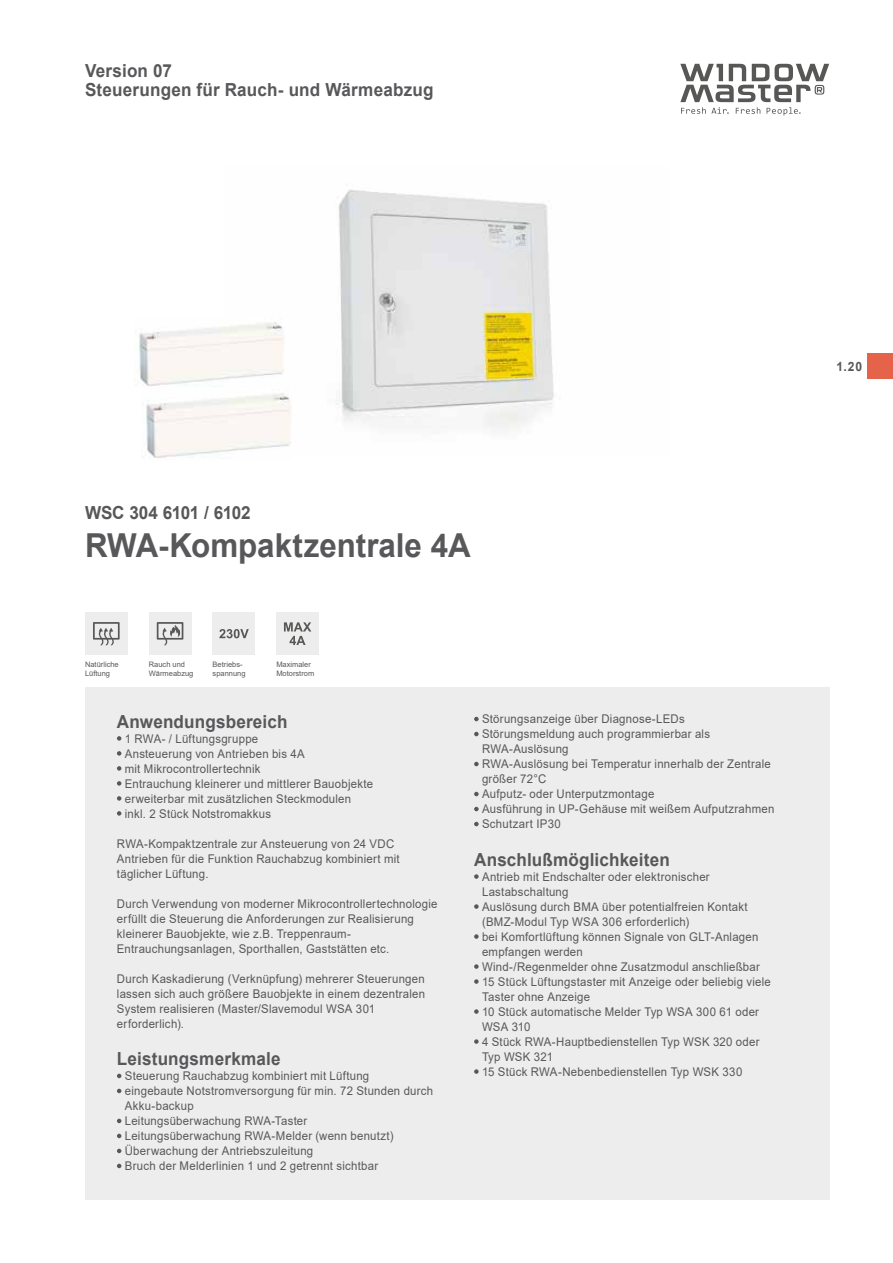
<style>
.page{position:relative;width:893px;height:1263px;background:#fff}
.page>*{position:absolute;margin:0;border:0;box-sizing:border-box;transform-origin:0 0}
.t1{font:700 33px "Arial";color:#58585b;scale:.95 1}
.t2{font:700 18px/18.8px "Arial";letter-spacing:.01em;color:#58585b;scale:.95 1}
.t3{font:700 18px "Arial";letter-spacing:-.015em;color:#58585b;scale:.95 1}
.t4{font:700 12.75px "Arial";color:#58585b;scale:.95 1}
.t5{font:12px/15px "Arial";letter-spacing:.02em;color:#58585b;scale:.95 1}
.t6{font:7.5px/9px "Arial";color:#58585b}
</style>
<div class="page">
<svg style="left:680px;top:64px;width:149px;height:52px"></svg>
<div style="left:85px;top:687px;width:744px;height:512px;background:#ededed"></div>
<svg style="left:117px;top:736px;width:4px;height:5px"></svg>
<svg style="left:117px;top:751px;width:4px;height:5px"></svg>
<svg style="left:117px;top:766px;width:4px;height:5px"></svg>
<svg style="left:117px;top:781px;width:4px;height:5px"></svg>
<svg style="left:117px;top:796px;width:4px;height:5px"></svg>
<svg style="left:117px;top:811px;width:4px;height:5px"></svg>
<svg style="left:117px;top:1074px;width:4px;height:4px"></svg>
<svg style="left:117px;top:1089px;width:4px;height:4px"></svg>
<svg style="left:117px;top:1119px;width:4px;height:4px"></svg>
<svg style="left:117px;top:1134px;width:4px;height:4px"></svg>
<svg style="left:117px;top:1149px;width:4px;height:4px"></svg>
<svg style="left:117px;top:1164px;width:4px;height:4px"></svg>
<svg style="left:474px;top:717px;width:5px;height:4px"></svg>
<svg style="left:474px;top:732px;width:5px;height:4px"></svg>
<svg style="left:474px;top:762px;width:5px;height:4px"></svg>
<svg style="left:474px;top:792px;width:5px;height:4px"></svg>
<svg style="left:474px;top:807px;width:5px;height:4px"></svg>
<svg style="left:474px;top:822px;width:5px;height:4px"></svg>
<svg style="left:474px;top:874px;width:5px;height:5px"></svg>
<svg style="left:474px;top:904px;width:5px;height:5px"></svg>
<svg style="left:474px;top:934px;width:5px;height:5px"></svg>
<svg style="left:474px;top:964px;width:5px;height:5px"></svg>
<svg style="left:474px;top:979px;width:5px;height:5px"></svg>
<svg style="left:474px;top:1009px;width:5px;height:5px"></svg>
<svg style="left:474px;top:1039px;width:5px;height:5px"></svg>
<svg style="left:474px;top:1069px;width:5px;height:5px"></svg>
<div style="left:85px;top:612px;width:43px;height:43px;background:#ededed"></div>
<svg style="left:93px;top:622px;width:27px;height:23px"></svg>
<div style="left:149px;top:612px;width:42px;height:43px;background:#ededed"></div>
<svg style="left:157px;top:622px;width:26px;height:23px"></svg>
<div style="left:213px;top:612px;width:42px;height:43px;background:#ededed"></div>
<svg style="left:219px;top:629px;width:30px;height:9px"></svg>
<div style="left:276px;top:612px;width:43px;height:43px;background:#ededed"></div>
<svg style="left:284px;top:622px;width:27px;height:23px"></svg>
<div style="left:867px;top:353px;width:26px;height:26px;background:#e6634b"></div>
<img style="left:336px;top:189px;width:218px;height:240px">
<img style="left:142px;top:393px;width:149px;height:66px">
<img style="left:135px;top:322px;width:149px;height:65px">
<h2 class="t2" style="left:85px;top:61px;width:368px">Version 07<br>Steuerungen für Rauch- und Wärmeabzug</h2>
<h2 class="t3" style="left:85px;top:500px;width:176px">WSC 304 6101 / 6102</h2>
<h1 class="t1" style="left:85px;top:522px;width:408px">RWA-Kompaktzentrale 4A</h1>
<p class="t6" style="left:85px;top:660px;width:35px">Natürliche<br>Lüftung</p>
<p class="t6" style="left:149px;top:660px;width:46px">Rauch und<br>Wärmeabzug</p>
<p class="t6" style="left:213px;top:660px;width:34px">Betriebs&shy;spannung</p>
<p class="t6" style="left:276px;top:660px;width:39px">Maximaler<br>Motorstrom</p>
<h2 class="t2" style="left:117px;top:712px;width:181px">Anwendungsbereich</h2>
<p class="t5" style="left:125px;top:731px;width:263px">1 RWA- / Lüftungsgruppe<br>Ansteuerung von Antrieben bis 4A<br>mit Mikrocontrollertechnik<br>Entrauchung kleinerer und mittlerer Bauobjekte erweiterbar mit zusätzlichen Steckmodulen inkl. 2 Stück Notstromakkus</p>
<p class="t5" style="left:117px;top:836px;width:299px">RWA-Kompaktzentrale zur Ansteuerung von 24 VDC<br>Antrieben für die Funktion Rauchabzug kombiniert mit täglicher Lüftung.</p>
<p class="t5" style="left:117px;top:896px;width:339px">Durch Verwendung von moderner Mikrocontrollertechnologie erfüllt die Steuerung die Anforderungen zur Realisierung kleinerer Bauobjekte, wie z.B. Treppenraum-Entrauchungsanlagen, Sporthallen, Gaststätten etc.</p>
<p class="t5" style="left:117px;top:971px;width:326px">Durch Kaskadierung (Verknüpfung) mehrerer Steuerungen lassen sich auch größere Bauobjekte in einem dezentralen System realisieren (Master/Slavemodul WSA 301 erforderlich).</p>
<h2 class="t2" style="left:117px;top:1049px;width:174px">Leistungsmerkmale</h2>
<p class="t5" style="left:125px;top:1068px;width:326px">Steuerung Rauchabzug kombiniert mit Lüftung<br>eingebaute Notstromversorgung für min. 72 Stunden durch Akku-backup<br>Leitungsüberwachung RWA-Taster<br>Leitungsüberwachung RWA-Melder (wenn benutzt)<br>Überwachung der Antriebszuleitung<br>Bruch der Melderlinien 1 und 2 getrennt sichtbar</p>
<p class="t5" style="left:482px;top:711px;width:309px">Störungsanzeige über Diagnose-LEDs<br>Störungsmeldung auch programmierbar als<br>RWA-Auslösung<br>RWA-Auslösung bei Temperatur innerhalb der Zentrale größer 72°C<br>Aufputz- oder Unterputzmontage<br>Ausführung in UP-Gehäuse mit weißem Aufputzrahmen<br>Schutzart IP30</p>
<h2 class="t2" style="left:474px;top:850px;width:208px">Anschlußmöglichkeiten</h2>
<p class="t5" style="left:482px;top:869px;width:306px">Antrieb mit Endschalter oder elektronischer Lastabschaltung<br>Auslösung durch BMA über potentialfreien Kontakt (BMZ-Modul Typ WSA 306 erforderlich)<br>bei Komfortlüftung können Signale von GLT-Anlagen empfangen werden<br>Wind-/Regenmelder ohne Zusatzmodul anschließbar 15 Stück Lüftungstaster mit Anzeige oder beliebig viele Taster ohne Anzeige<br>10 Stück automatische Melder Typ WSA 300 61 oder WSA 310<br>4 Stück RWA-Hauptbedienstellen Typ WSK 320 oder Typ WSK 321<br>15 Stück RWA-Nebenbedienstellen Typ WSK 330</p>
<p class="t4" style="left:836px;top:357px;width:29px">1.20</p>
</div>
